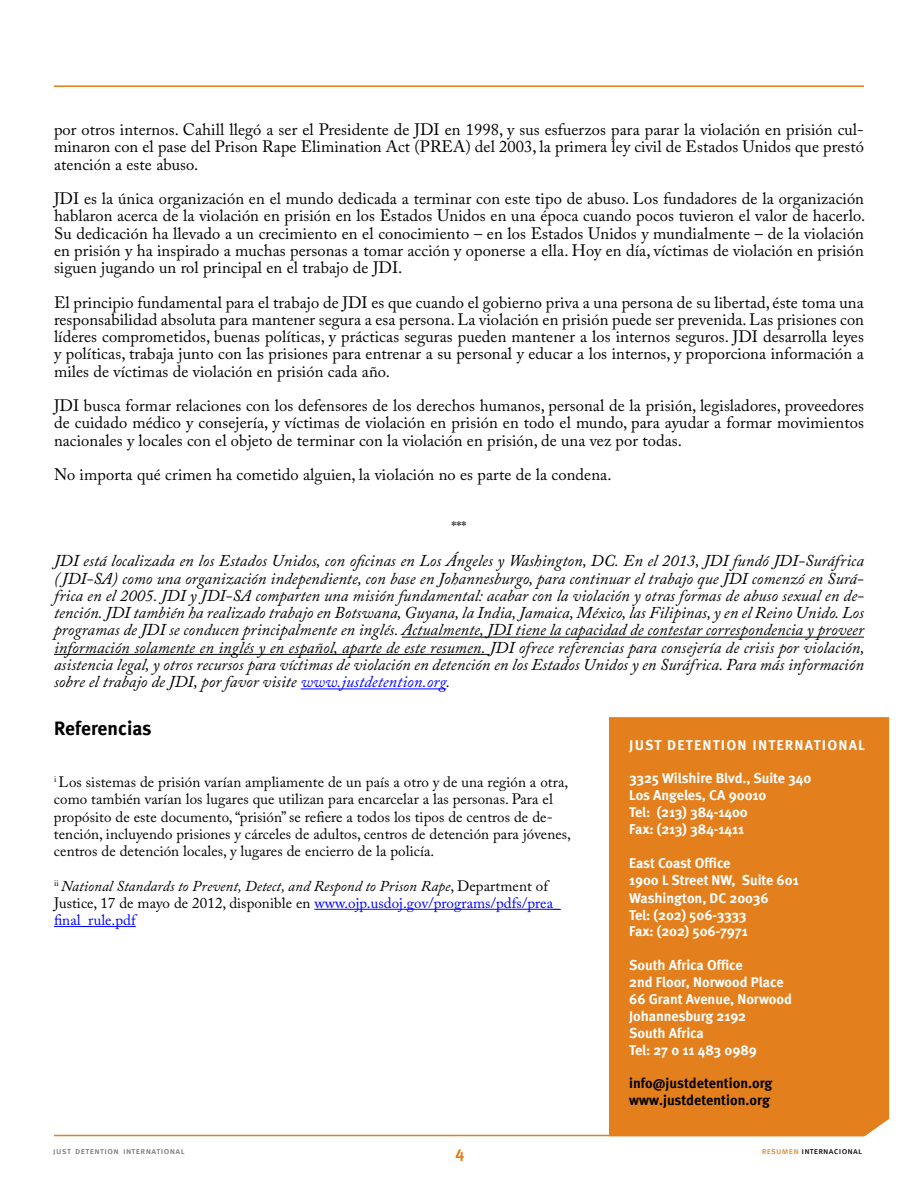
<style>
.page{position:relative;width:918px;height:1188px;background:#fff}
.page>*{position:absolute;margin:0;border:0;box-sizing:border-box;transform-origin:0 0}
.t1{font:700 19.5px "Meta";letter-spacing:-.005em;color:#000}
.t2{font:16.5px/17.2px "Adobe Caslon Pro";letter-spacing:.005em;color:#000;text-align:justify}
.t3{font:italic 16.5px/17.2px "Adobe Caslon Pro";letter-spacing:.005em;color:#000;text-align:justify}
.t4{font:16.5px "Meta Bold Caps";color:#e37f1c}
.t5{font:15px/17.2px "Adobe Caslon Pro";letter-spacing:.005em;color:#000}
.t6{font:italic 15px/17.2px "Adobe Caslon Pro";letter-spacing:.005em;color:#000}
.t7{font:700 14.25px/17.1px "Meta";color:#fff}
.t8{font:700 14.25px/16.5px "Meta";letter-spacing:.005em;color:#000}
.t9{font:14.25px "Meta Bold Caps";letter-spacing:.08em;color:#fff}
.t10{font:9px "Meta Book Caps";letter-spacing:.045em;color:#6d6e71}
.t11{font:9px "Meta Book Caps";letter-spacing:.03em;color:#000}
.s1{color:#00f}
.s2{font-style:normal}
.s3{font-style:normal;color:#00f}
.s4{color:#e37f1c}
</style>
<div class="page">
<div style="left:609px;top:717px;width:280px;height:419px;background:#e37f1c"></div>
<hr style="left:54px;top:85px;width:810px;height:2px;background:#e37f1c">
<hr style="left:54px;top:1135px;width:810px;height:1px;background:#e37f1c">
<hr style="left:402px;top:637px;width:462px;height:1px;background:#000">
<hr style="left:54px;top:654px;width:436px;height:1px;background:#000">
<hr style="left:301px;top:688px;width:145px;height:1px;background:#00f">
<hr style="left:314px;top:909px;width:247px;height:1px;background:#00f">
<hr style="left:54px;top:926px;width:82px;height:1px;background:#00f">
<p class="t2" style="left:54px;top:121px;width:811px">por otros internos. Cahill llegó a ser el Presidente de JDI en 1998, y sus esfuerzos para parar la violación en prisión cul&shy;minaron con el pase del Prison Rape Elimination Act (PREA) del 2003, la primera ley civil de Estados Unidos que prestó atención a este abuso.</p>
<p class="t2" style="left:54px;top:190px;width:813px">JDI es la única organización en el mundo dedicada a terminar con este tipo de abuso. Los fundadores de la organización hablaron acerca de la violación en prisión en los Estados Unidos en una época cuando pocos tuvieron el valor de hacerlo.<br>Su dedicación ha llevado a un crecimiento en el conocimiento – en los Estados Unidos y mundialmente – de la violación en prisión y ha inspirado a muchas personas a tomar acción y oponerse a ella. Hoy en día, víctimas de violación en prisión siguen jugando un rol principal en el trabajo de JDI.</p>
<p class="t2" style="left:54px;top:293px;width:812px">El principio fundamental para el trabajo de JDI es que cuando el gobierno priva a una persona de su libertad, éste toma una responsabilidad absoluta para mantener segura a esa persona. La violación en prisión puede ser prevenida. Las prisiones con líderes comprometidos, buenas políticas, y prácticas seguras pueden mantener a los internos seguros. JDI desarrolla leyes y políticas, trabaja junto con las prisiones para entrenar a su personal y educar a los internos, y proporciona información a miles de víctimas de violación en prisión cada año.</p>
<p class="t2" style="left:54px;top:397px;width:812px">JDI busca formar relaciones con los defensores de los derechos humanos, personal de la prisión, legisladores, proveedores de cuidado médico y consejería, y víctimas de violación en prisión en todo el mundo, para ayudar a formar movimientos nacionales y locales con el objeto de terminar con la violación en prisión, de una vez por todas.</p>
<p class="t2" style="left:54px;top:466px;width:559px">No importa qué crimen ha cometido alguien, la violación no es parte de la condena.</p>
<p class="t5" style="left:452px;top:518px;width:16px">***</p>
<p class="t3" style="left:54px;top:552px;width:812px">JDI está localizada en los Estados Unidos, con oficinas en Los Ángeles y Washington, DC. En el 2013, JDI fundó JDI-Suráfrica ( JDI-SA) como una organización independiente, con base en Johannesburgo, para continuar el trabajo que JDI comenzó en Surá&shy;frica en el 2005. JDI y JDI-SA comparten una misión fundamental: acabar con la violación y otras formas de abuso sexual en de&shy;tención. JDI también ha realizado trabajo en Botswana, Guyana, la India, Jamaica, México, las Filipinas, y en el Reino Unido. Los programas de JDI se conducen principalmente en inglés. Actualmente, JDI tiene la capacidad de contestar correspondencia y proveer información solamente en inglés y en español, aparte de este resumen. JDI ofrece referencias para consejería de crisis por violación, asistencia legal, y otros recursos para víctimas de violación en detención en los Estados Unidos y en Suráfrica. Para más información sobre el trabajo de JDI, por favor visite <span class="s1">www.justdetention.org</span>.</p>
<p class="t1" style="left:54px;top:717px;width:99px">Referencias</p>
<p class="t5" style="left:54px;top:773px;width:519px"><sup>i</sup> Los sistemas de prisión varían ampliamente de un país a otro y de una región a otra, como también varían los lugares que utilizan para encarcelar a las personas. Para el propósito de este documento, “prisión” se refiere a todos los tipos de centros de de&shy;tención, incluyendo prisiones y cárceles de adultos, centros de detención para jóvenes, centros de detención locales, y lugares de encierro de la policía.</p>
<p class="t6" style="left:54px;top:877px;width:508px"><sup>ii</sup> National Standards to Prevent, Detect, and Respond to Prison Rape<span class="s2">, Department of<br>Justice, 17 de mayo de 2012, disponible en</span> <span class="s3">www.ojp.usdoj.gov/programs/pdfs/prea_ final_rule.pdf</span></p>
<p class="t9" style="left:629px;top:736px;width:237px">JUST DETENTION INTERNATIONAL</p>
<p class="t7" style="left:629px;top:769px;width:184px">3325 Wilshire Blvd., Suite 340<br>Los Angeles, CA 90010<br>Tel: (213) 384-1400<br>Fax: (213) 384-1411</p>
<p class="t7" style="left:629px;top:855px;width:171px">East Coast Office<br>1900 L Street NW, Suite 601<br>Washington, DC 20036<br>Tel: (202) 506-3333<br>Fax: (202) 506-7971</p>
<p class="t7" style="left:629px;top:956px;width:164px">South Africa Office<br>2nd Floor, Norwood Place<br>66 Grant Avenue, Norwood<br>Johannesburg 2192<br>South Africa<br>Tel: 27 0 11 483 0989</p>
<p class="t8" style="left:629px;top:1075px;width:145px">info@justdetention.org www.justdetention.org</p>
<p class="t10" style="left:53px;top:1146px;width:133px">just detention international</p>
<p class="t4" style="left:455px;top:1142px;width:10px">4</p>
<p class="t11" style="left:762px;top:1146px;width:102px"><span class="s4">resumen</span> internacional</p>
</div>
